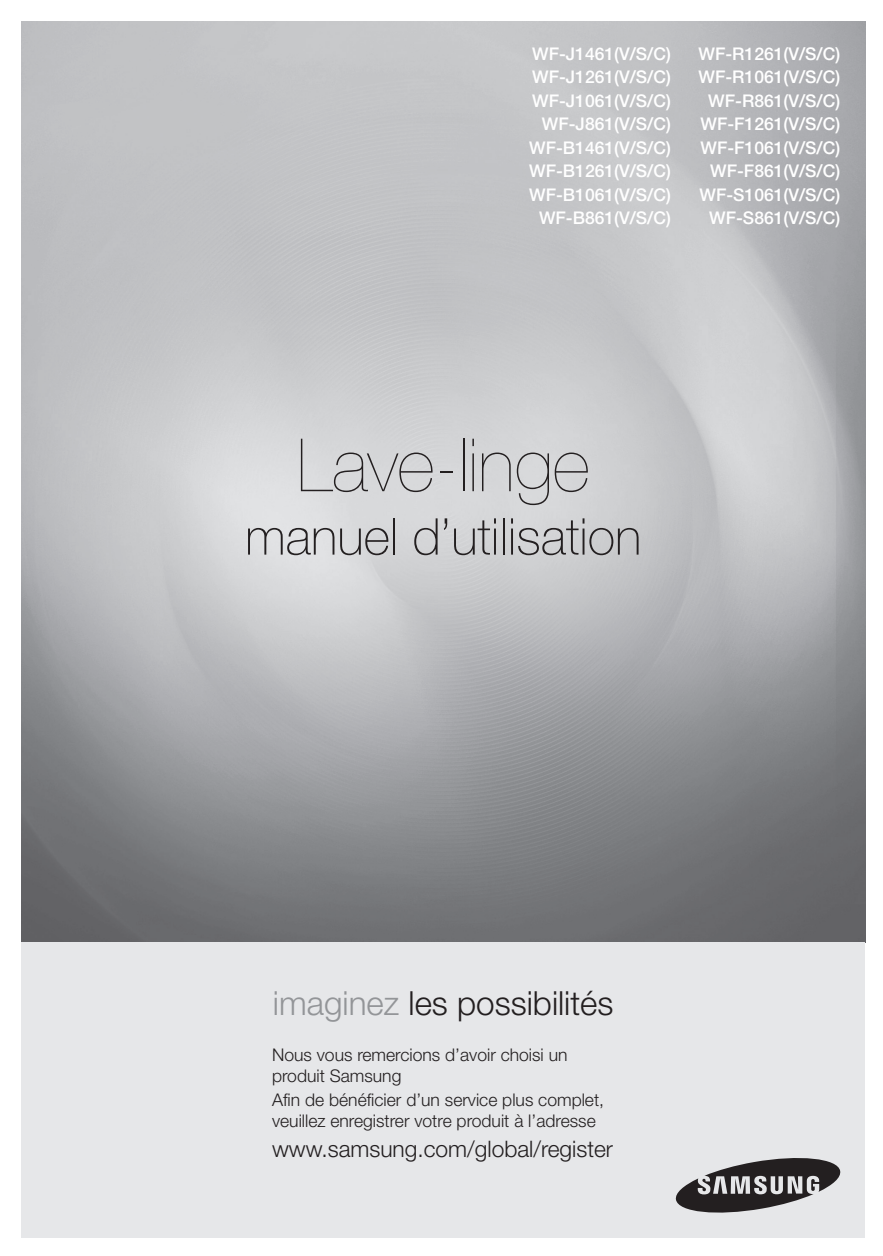
<style>
.page{position:relative;width:883px;height:1256px;background:#fff}
.page>*{position:absolute;margin:0;border:0;box-sizing:border-box;transform-origin:0 0}
.t1{font:200 73.5px "Helvetica Neue";color:#231f20}
.t2{font:100 50.75px "Helvetica Neue";color:#231f20}
.t3{font:300 33.25px "Helvetica Neue";color:#231f20}
.t4{font:300 22.75px "Helvetica Neue";color:#231f20}
.t5{font:500 17.5px/23.4px "Helvetica Neue";color:#fff;text-align:right}
.t6{font:300 17.5px/21px "Helvetica Neue";color:#231f20}
.s1{color:#939598}
</style>
<div class="page">
<img style="left:21px;top:21px;width:844px;height:921px">
<div style="left:21px;top:942px;width:844px;height:295px;background:#e6e7e9"></div>
<svg style="left:676px;top:1158px;width:164px;height:54px"></svg>
<p class="t5" style="left:529px;top:42px;width:143px">WF-J1461(V/S/C)<br>WF-J1261(V/S/C)<br>WF-J1061(V/S/C)<br>WF-J861(V/S/C)<br>WF-B1461(V/S/C)<br>WF-B1261(V/S/C)<br>WF-B1061(V/S/C)<br>WF-B861(V/S/C)</p>
<p class="t5" style="left:698px;top:42px;width:143px">WF-R1261(V/S/C)<br>WF-R1061(V/S/C)<br>WF-R861(V/S/C)<br>WF-F1261(V/S/C)<br>WF-F1061(V/S/C)<br>WF-F861(V/S/C)<br>WF-S1061(V/S/C)<br>WF-S861(V/S/C)</p>
<h1 class="t1" style="left:297px;top:423px;width:294px">Lave-linge</h1>
<h2 class="t2" style="left:245px;top:507px;width:398px">manuel d’utilisation</h2>
<h3 class="t3" style="left:273px;top:983px;width:342px"><span class="s1">imaginez</span> les possibilités</h3>
<p class="t6" style="left:272px;top:1044px;width:297px">Nous vous remercions d’avoir choisi un produit Samsung</p>
<p class="t6" style="left:272px;top:1088px;width:333px">Afin de bénéficier d’un service plus complet, veuillez enregistrer votre produit à l’adresse</p>
<h3 class="t4" style="left:272px;top:1134px;width:342px">www.samsung.com/global/register</h3>
</div>
